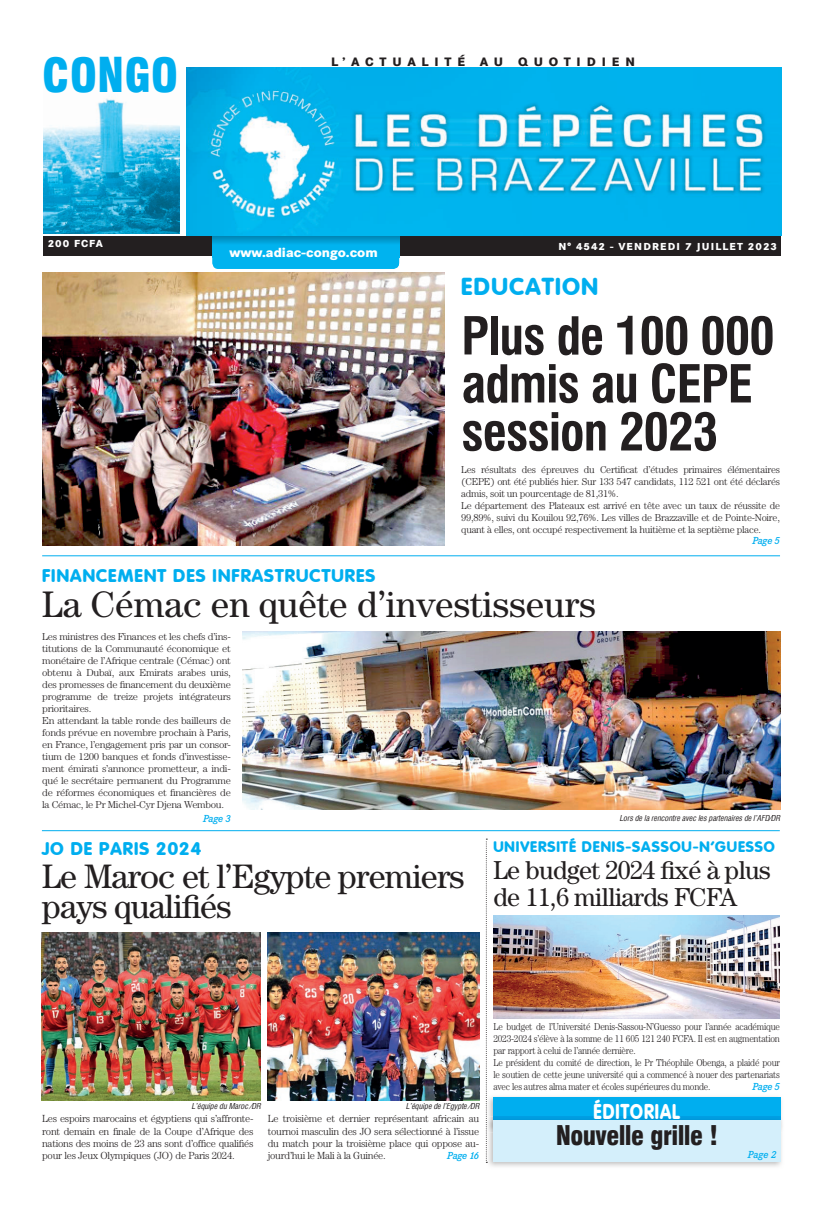
<style>
.page{position:relative;width:823px;height:1205px;background:#fff}
.page>*{position:absolute;margin:0;border:0;box-sizing:border-box;transform-origin:0 0}
.t1{font:700 51px/48px "Corporate Condensed";letter-spacing:-.02em;color:#231f20}
.t2{font:900 46px "Corporate Condensed";color:#00aeef}
.t3{font:37px "Century";color:#231f20}
.t4{font:34px/30px "Century";letter-spacing:-.025em;color:#231f20}
.t5{font:26px/27px "Century";letter-spacing:-.025em;color:#231f20}
.t6{font:900 26px "Corporate Condensed";letter-spacing:-.025em;color:#231f20}
.t7{font:800 24px "Corporate Rounded";letter-spacing:.06em;color:#00aeef}
.t8{font:800 21px "Corporate Rounded";letter-spacing:.06em;color:#fff;scale:.83 1}
.t9{font:800 18px "Corporate Rounded";letter-spacing:.06em;color:#00aeef}
.t10{font:800 15px "Corporate Rounded";letter-spacing:.06em;color:#00aeef}
.t11{font:800 13px "Corporate SBQ";color:#fff}
.t12{font:800 12px "Corporate SBQ";letter-spacing:.485em;color:#231f20}
.t13{font:300 10.3px/12.4px "Century";letter-spacing:-.025em;color:#231f20;text-align:justify}
.t14{font:300 10px/12px "Century";letter-spacing:-.025em;color:#231f20;scale:1.04 1}
.t15{font:300 10px/12px "Century";letter-spacing:-.025em;color:#231f20}
.t16{font:300 10px/12px "Century";letter-spacing:-.025em;color:#231f20;scale:.9 1}
.t17{font:800 10px "Corporate SBQ";letter-spacing:.11em;color:#fff}
.t18{font:italic 500 10px "Corporate EBQ";letter-spacing:-.025em;color:#00aeef}
.t19{font:italic 8px "Corporate Condensed";color:#231f20}
</style>
<div class="page">
<div style="left:43px;top:236px;width:737px;height:19px;background:#231f20"></div>
<img style="left:43px;top:98px;width:136px;height:135px">
<img style="left:186px;top:67px;width:594px;height:169px">
<div style="left:212px;top:257px;width:187px;height:12px;background:#00b3ef"></div>
<svg style="left:212px;top:236px;width:187px;height:21px"></svg>
<img style="left:42px;top:272px;width:402px;height:273px">
<hr style="left:42px;top:555px;width:737px;height:1px;background:#00aeef">
<img style="left:242px;top:632px;width:537px;height:178px">
<img style="left:488px;top:1096px;width:294px;height:20px">
<div style="left:493px;top:1097px;width:287px;height:28px;background:#00aeef"></div>
<img style="left:487px;top:1133px;width:295px;height:34px">
<img style="left:488px;top:1116px;width:295px;height:17px">
<img style="left:493px;top:1116px;width:287px;height:4px">
<div style="left:493px;top:1120px;width:287px;height:41px;background:#d4effb"></div>
<hr style="left:42px;top:830px;width:737px;height:1px;background:#00aeef">
<img style="left:42px;top:932px;width:218px;height:168px">
<img style="left:267px;top:932px;width:212px;height:168px">
<img style="left:493px;top:915px;width:286px;height:103px">
<svg style="left:485px;top:838px;width:2px;height:325px"></svg>
<h2 class="t2" style="left:42px;top:48px;width:137px">CONGO</h2>
<p class="t12" style="left:331px;top:54px;width:305px">L’ACTUALITÉ AU QUOTIDIEN</p>
<p class="t17" style="left:48px;top:237px;width:57px">200 FCFA</p>
<h3 class="t11" style="left:229px;top:245px;width:150px">www.adiac-congo.com</h3>
<p class="t17" style="left:558px;top:240px;width:220px">N° 4542 - VENDREDI 7 JUILLET 2023</p>
<h3 class="t7" style="left:461px;top:272px;width:138px">EDUCATION</h3>
<h1 class="t1" style="left:461px;top:312px;width:315px">Plus de 100 000 admis au CEPE session 2023</h1>
<p class="t15" style="left:461px;top:463px;width:320px">Les résultats des épreuves du Certificat d’études primaires élémentaires (CEPE) ont été publiés hier. Sur 133 547 candidats, 112 521 ont été déclarés admis, soit un pourcentage de 81,31%.<br>Le département des Plateaux est arrivé en tête avec un taux de réussite de 99,89%, suivi du Kouilou 92,76%. Les villes de Brazzaville et de Pointe-Noire, quant à elles, ont occupé respectivement la huitième et la septième place.</p>
<p class="t18" style="left:752px;top:534px;width:29px">Page 5</p>
<h3 class="t9" style="left:42px;top:564px;width:334px">FINANCEMENT DES INFRASTRUCTURES</h3>
<h3 class="t3" style="left:42px;top:583px;width:554px">La Cémac en quête d’investisseurs</h3>
<p class="t14" style="left:42px;top:630px;width:183px">Les ministres des Finances et les chefs d’ins&shy;titutions de la Communauté économique et monétaire de l’Afrique centrale (Cémac) ont obtenu à Dubaï, aux Emirats arabes unis, des promesses de financement du deuxième programme de treize projets intégrateurs prioritaires.<br>En attendant la table ronde des bailleurs de fonds prévue en novembre prochain à Paris, en France, l’engagement pris par un consor&shy;tium de 1200 banques et fonds d’investisse&shy;ment émirati s’annonce prometteur, a indi&shy;qué le secrétaire permanent du Programme de réformes économiques et financières de la Cémac, le Pr Michel-Cyr Djena Wembou.</p>
<p class="t18" style="left:203px;top:812px;width:29px">Page 3</p>
<h3 class="t9" style="left:42px;top:838px;width:160px">JO DE PARIS 2024</h3>
<h3 class="t4" style="left:42px;top:861px;width:424px">Le Maroc et l’Egypte premiers pays qualifiés</h3>
<p class="t19" style="left:619px;top:813px;width:162px">Lors de la rencontre avec les partenaires de l’AFD/DR</p>
<h3 class="t10" style="left:493px;top:838px;width:283px">UNIVERSITÉ DENIS-SASSOU-N’GUESSO</h3>
<h3 class="t5" style="left:493px;top:856px;width:278px">Le budget 2024 fixé à plus de 11,6 milliards FCFA</h3>
<p class="t19" style="left:191px;top:1101px;width:71px">L’équipe du Maroc /DR</p>
<p class="t19" style="left:405px;top:1101px;width:75px">L’équipe de l’Egypte /DR</p>
<p class="t13" style="left:42px;top:1112px;width:213px">Les espoirs marocains et égyptiens qui s’affronte&shy;ront demain en finale de la Coupe d’Afrique des nations des moins de 23 ans sont d’office qualifiés pour les Jeux Olympiques (JO) de Paris 2024.</p>
<p class="t13" style="left:267px;top:1112px;width:213px">Le troisième et dernier représentant africain au tournoi masculin des JO sera sélectionné à l’issue du match pour la troisième place qui oppose au&shy;jourd’hui le Mali à la Guinée.</p>
<p class="t18" style="left:447px;top:1150px;width:33px">Page 16</p>
<p class="t16" style="left:493px;top:1021px;width:320px">Le budget de l’Université Denis-Sassou-N’Guesso pour l’année académique 2023-2024 s’élève à la somme de 11 605 121 240 FCFA. Il est en augmentation par rapport à celui de l’année dernière.<br>Le président du comité de direction, le Pr Théophile Obenga, a plaidé pour le soutien de cette jeune université qui a commencé à nouer des partenariats avec les autres alma mater et écoles supérieures du monde.</p>
<p class="t18" style="left:752px;top:1081px;width:29px">Page 5</p>
<h3 class="t8" style="left:593px;top:1099px;width:105px">ÉDITORIAL</h3>
<h3 class="t6" style="left:555px;top:1120px;width:164px">Nouvelle grille !</h3>
<p class="t18" style="left:747px;top:1148px;width:30px">Page 2</p>
</div>
